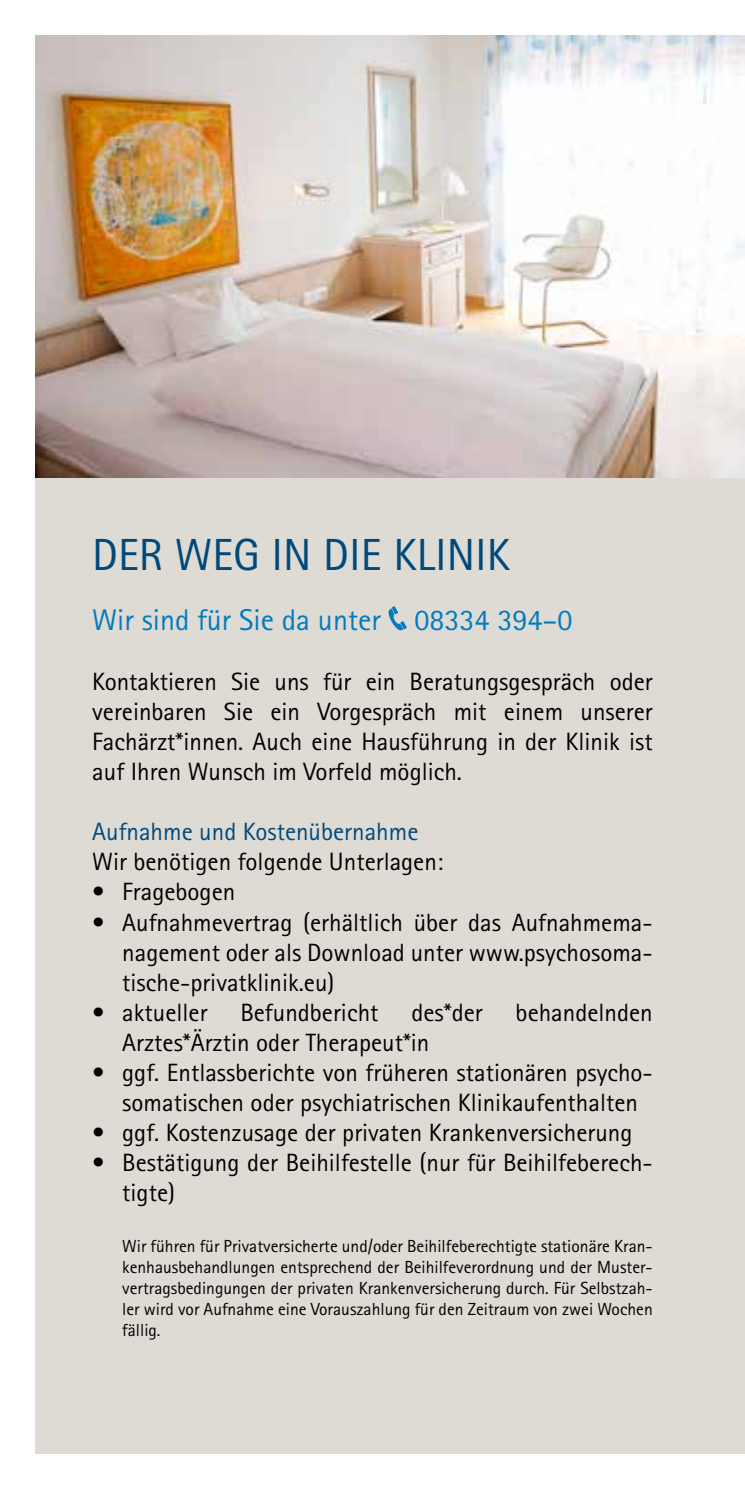
<style>
.page{position:relative;width:745px;height:1489px;background:#fff}
.page>*{position:absolute;margin:0;border:0;box-sizing:border-box;transform-origin:0 0}
.t1{font:45px "Rotis Sans Serif";color:#00497b}
.t2{font:30px "Rotis Sans Serif";color:#007bbe}
.t3{font:25px/30px "Rotis Sans Serif";color:#000;text-align:justify}
.t4{font:25px "Rotis Sans Serif";color:#00497b}
.t5{font:17.5px/21px "Rotis Sans Serif";color:#000;text-align:justify}
</style>
<div class="page">
<div style="left:35px;top:35px;width:709px;height:1418px;background:#dedad4"></div>
<svg style="left:388px;top:606px;width:18px;height:24px"></svg>
<img style="left:35px;top:35px;width:709px;height:442px">
<h1 class="t1" style="left:92px;top:528px;width:419px">DER WEG IN DIE KLINIK</h1>
<p class="t2" style="left:92px;top:602px;width:481px">Wir sind für Sie da unter 08334 394–0</p>
<p class="t3" style="left:92px;top:666px;width:561px">Kontaktieren Sie uns für ein Beratungsgespräch oder vereinbaren Sie ein Vorgespräch mit einem unserer Fachärzt*innen. Auch eine Hausführung in der Klinik ist auf Ihren Wunsch im Vorfeld möglich.</p>
<p class="t4" style="left:92px;top:817px;width:327px">Aufnahme und Kostenübernahme</p>
<p class="t3" style="left:92px;top:846px;width:352px">Wir benötigen folgende Unterlagen:</p>
<p class="t3" style="left:92px;top:876px;width:144px">• Fragebogen</p>
<p class="t3" style="left:122px;top:906px;width:531px;text-indent:-30px">• Aufnahmevertrag (erhältlich über das Aufnahmema&shy;nagement oder als Download unter www.psychosoma&shy;tische-privatklinik.eu)</p>
<p class="t3" style="left:92px;top:996px;width:117px">• aktueller</p>
<p class="t3" style="left:240px;top:996px;width:139px">Befundbericht</p>
<p class="t3" style="left:411px;top:996px;width:73px">des*der</p>
<p class="t3" style="left:515px;top:996px;width:138px">behandelnden</p>
<p class="t3" style="left:122px;top:1026px;width:308px">Arztes*Ärztin oder Therapeut*in</p>
<p class="t3" style="left:122px;top:1056px;width:531px;text-indent:-30px">• ggf. Entlassberichte von früheren stationären psycho&shy;somatischen oder psychiatrischen Klinikaufenthalten</p>
<p class="t3" style="left:92px;top:1116px;width:541px">• ggf. Kostenzusage der privaten Krankenversicherung</p>
<p class="t3" style="left:122px;top:1146px;width:531px;text-indent:-30px">• Bestätigung der Beihilfestelle (nur für Beihilfeberech&shy;tigte)</p>
<p class="t5" style="left:122px;top:1234px;width:531px">Wir führen für Privatversicherte und/oder Beihilfeberechtigte stationäre Kran&shy;kenhausbehandlungen entsprechend der Beihilfeverordnung und der Muster&shy;vertragsbedingungen der privaten Krankenversicherung durch. Für Selbstzah&shy;ler wird vor Aufnahme eine Vorauszahlung für den Zeitraum von zwei Wochen fällig.</p>
</div>
